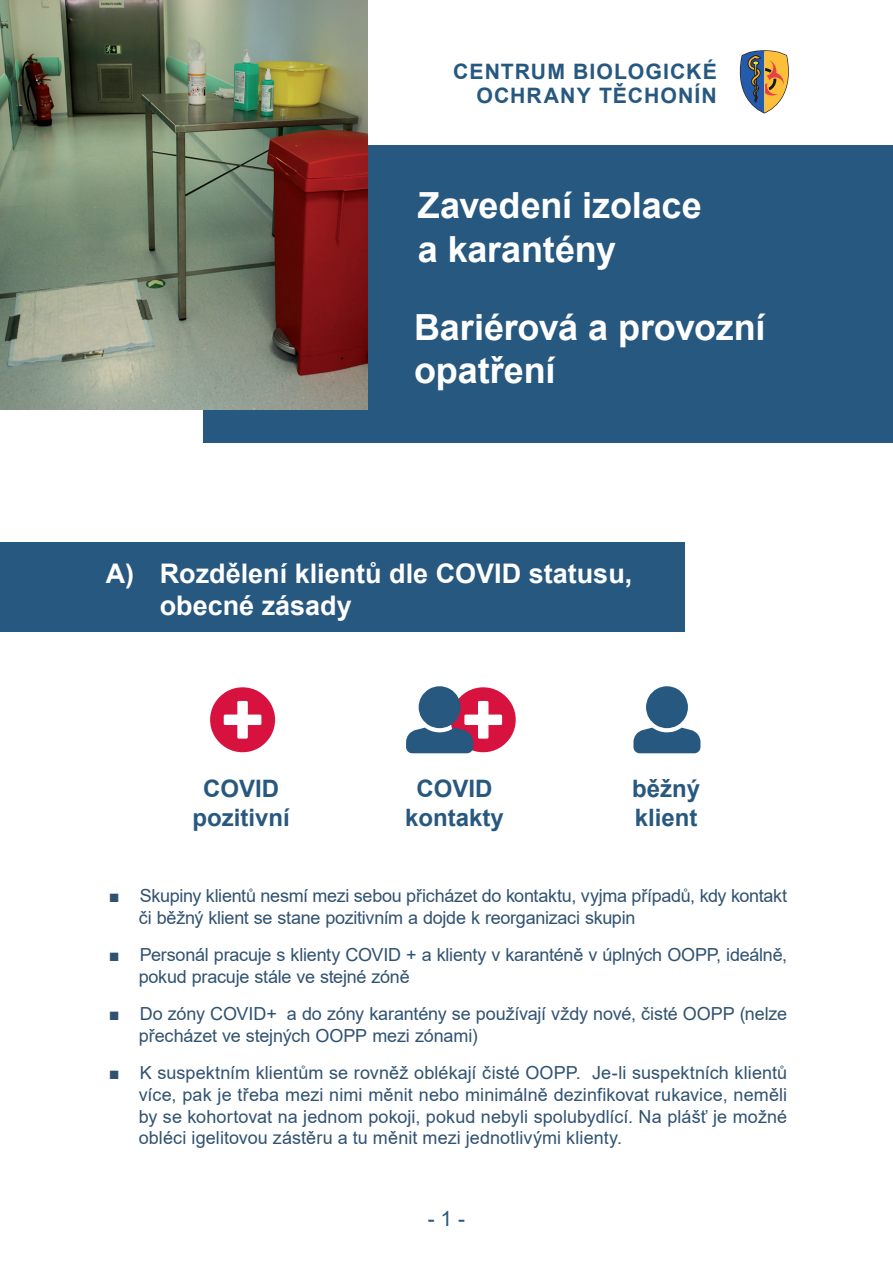
<style>
.page{position:relative;width:893px;height:1263px;background:#fff}
.page>*{position:absolute;margin:0;border:0;box-sizing:border-box;transform-origin:0 0}
.t1{font:700 36px/43.2px "Arial";letter-spacing:-.005em;color:#fff}
.t2{font:700 27px/32.4px "Arial";color:#fff}
.t3{font:700 24px/28.8px "Arial";color:#27587f;text-align:center}
.t4{font:700 21.3px/23.2px "Arial";letter-spacing:.05em;color:#27587f;text-align:right}
.t5{font:21px "Arial";color:#27587f}
.t6{font:18px/21.6px "Arial";letter-spacing:-.015em;color:#305271}
</style>
<div class="page">
<div style="left:0;top:542px;width:684px;height:89px;background:#27587f"></div>
<div style="left:203px;top:145px;width:690px;height:298px;background:#27587f"></div>
<svg style="left:210px;top:687px;width:65px;height:65px"></svg>
<svg style="left:406px;top:686px;width:110px;height:67px"></svg>
<svg style="left:633px;top:686px;width:67px;height:67px"></svg>
<img style="left:0;top:0;width:367px;height:409px">
<svg style="left:739px;top:50px;width:50px;height:64px"></svg>
<p class="t4" style="left:453px;top:60px;width:265px">CENTRUM BIOLOGICKÉ<br>OCHRANY TĚCHONÍN</p>
<h1 class="t1" style="left:418px;top:185px;width:286px">Zavedení izolace a karantény</h1>
<h1 class="t1" style="left:414px;top:306px;width:353px">Bariérová a provozní opatření</h1>
<h2 class="t2" style="left:160px;top:557px;width:474px;text-indent:-54px">A) Rozdělení klientů dle COVID statusu, obecné zásady</h2>
<h3 class="t3" style="left:193px;top:774px;width:99px">COVID pozitivní</h3>
<h3 class="t3" style="left:405px;top:774px;width:100px">COVID kontakty</h3>
<h3 class="t3" style="left:632px;top:774px;width:70px;text-align:left">běžný klient</h3>
<p class="t6" style="left:139px;top:885px;width:650px;text-indent:-30px">■ Skupiny klientů nesmí mezi sebou přicházet do kontaktu, vyjma případů, kdy kontakt či běžný klient se stane pozitivním a dojde k reorganizaci skupin</p>
<p class="t6" style="left:139px;top:944px;width:650px;text-indent:-30px">■ Personál pracuje s klienty COVID + a klienty v karanténě v úplných OOPP, ideálně, pokud pracuje stále ve stejné zóně</p>
<p class="t6" style="left:139px;top:1003px;width:650px;text-indent:-30px">■ Do zóny COVID+ a do zóny karantény se používají vždy nové, čisté OOPP (nelze přecházet ve stejných OOPP mezi zónami)</p>
<p class="t6" style="left:139px;top:1062px;width:650px;text-align:justify;text-indent:-30px">■ K suspektním klientům se rovněž oblékají čisté OOPP. Je-li suspektních klientů více, pak je třeba mezi nimi měnit nebo minimálně dezinfikovat rukavice, neměli by se kohortovat na jednom pokoji, pokud nebyli spolubydlící. Na plášť je možné obléci igelitovou zástěru a tu měnit mezi jednotlivými klienty.</p>
<p class="t5" style="left:428px;top:1204px;width:39px">- 1 -</p>
</div>
